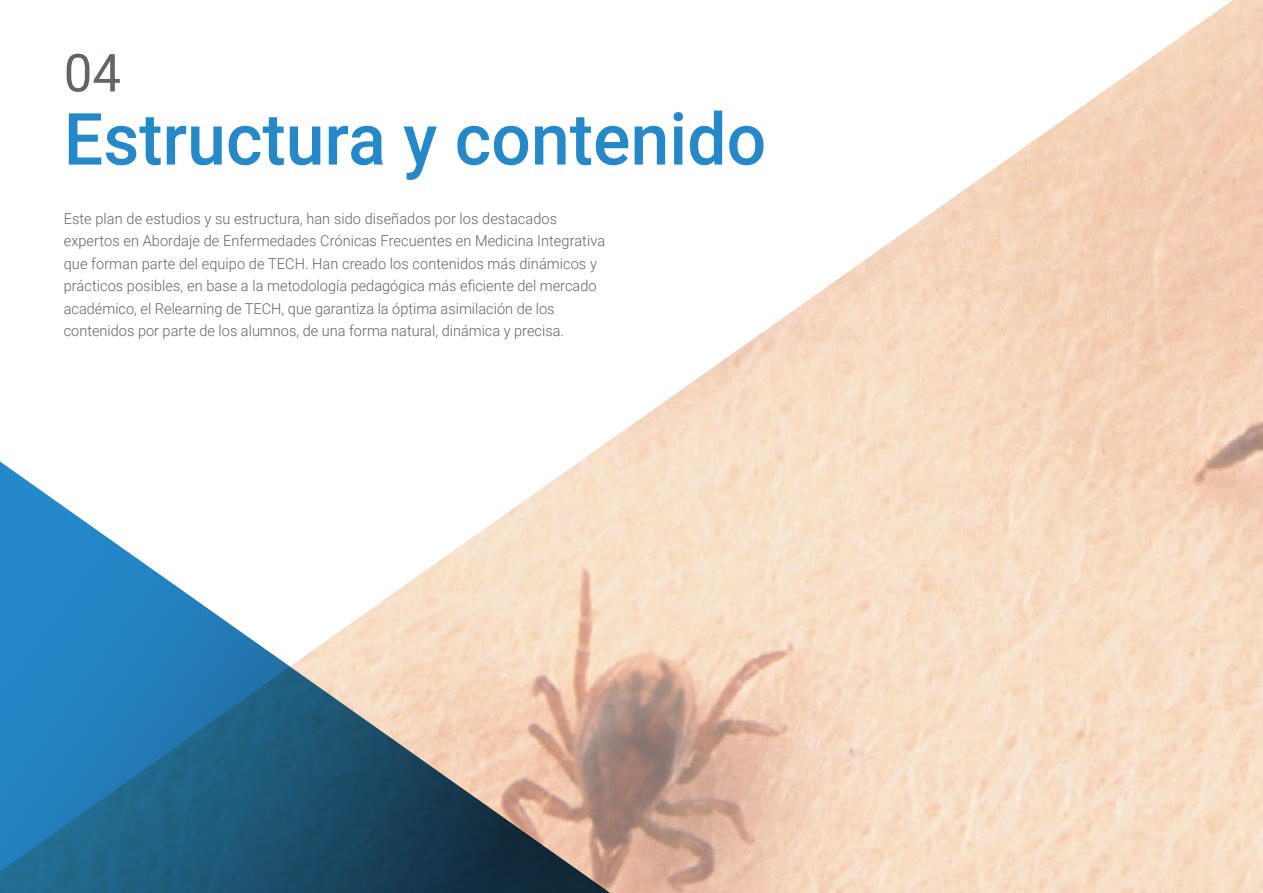
<style>
.page{position:relative;width:1263px;height:893px;background:#fff}
.page>*{position:absolute;margin:0;border:0;box-sizing:border-box;transform-origin:0 0}
.t1{font:500 72px "Roboto";color:#2488c9}
.t2{font:52.5px "Roboto";color:#61646a}
.t3{font:300 15px/22.5px "Roboto";letter-spacing:.005em;color:#61646a}
</style>
<div class="page">
<svg style="left:0;top:446px;width:640px;height:447px"></svg>
<h2 class="t2" style="left:64px;top:36px;width:59px">04</h2>
<h1 class="t1" style="left:64px;top:89px;width:704px">Estructura y contenido</h1>
<p class="t3" style="left:64px;top:207px;width:543px">Este plan de estudios y su estructura, han sido diseñados por los destacados expertos en Abordaje de Enfermedades Crónicas Frecuentes en Medicina Integrativa que forman parte del equipo de TECH. Han creado los contenidos más dinámicos y prácticos posibles, en base a la metodología pedagógica más eficiente del mercado académico, el Relearning de TECH, que garantiza la óptima asimilación de los contenidos por parte de los alumnos, de una forma natural, dinámica y precisa.</p>
</div>
